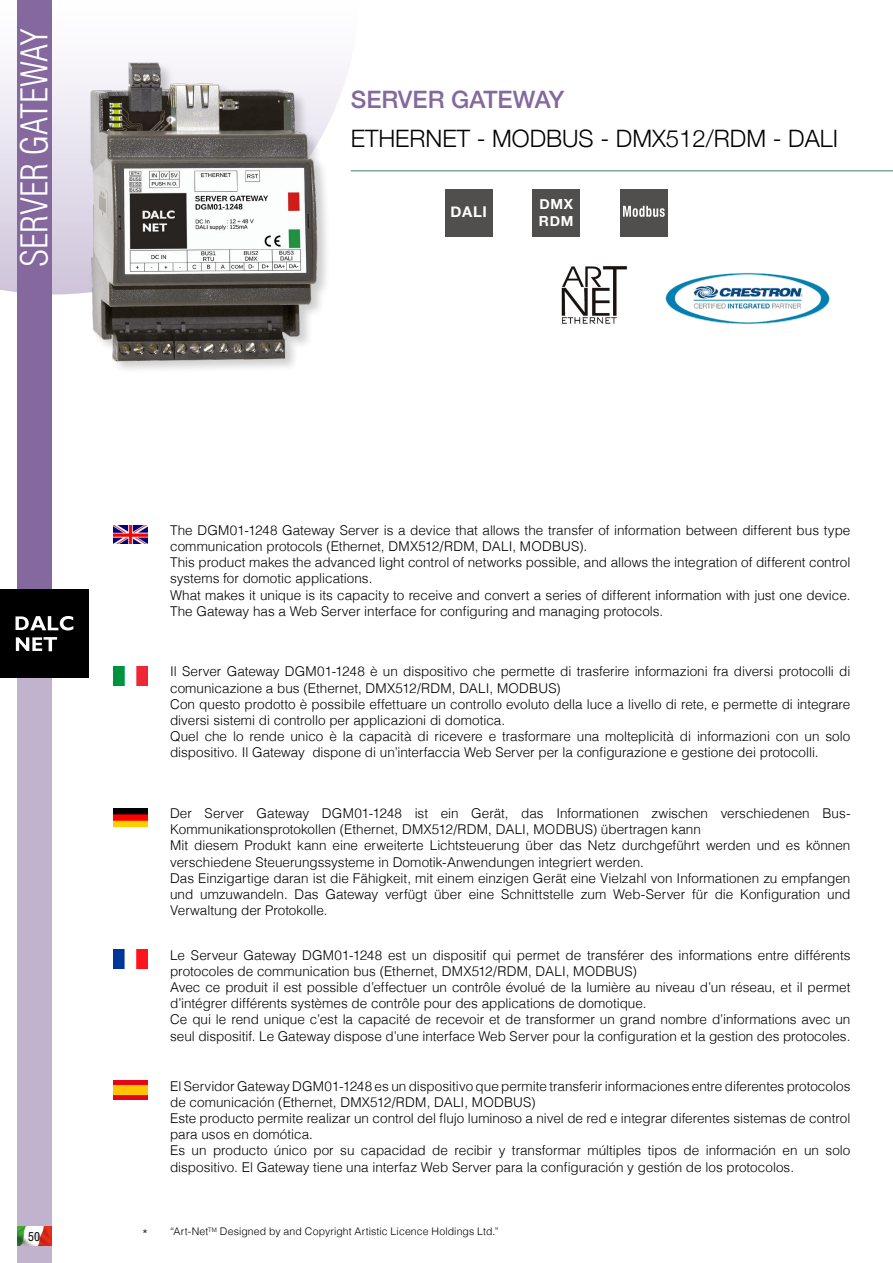
<style>
.page{position:relative;width:893px;height:1263px;background:#fff}
.page>*{position:absolute;margin:0;border:0;box-sizing:border-box;transform-origin:0 0}
.t1{font:300 condensed 36px "Helvetica";color:#fff}
.t2{font:300 24px "Helvetica Neue";color:#000}
.t3{font:500 24px "Helvetica Neue";color:#84689e}
.t4{font:700 14.85px "Helvetica Neue";color:#fff}
.t5{font:700 13.95px/16.6px "Helvetica Neue";letter-spacing:.05em;color:#fff}
.t6{font:300 13.5px/16.2px "Helvetica";color:#000}
.t7{font:condensed 12px "Helvetica";color:#000}
.t8{font:300 10.5px "Helvetica";letter-spacing:.01em;color:#000}
</style>
<div class="page">
<svg style="left:0;top:0;width:360px;height:294px"></svg>
<hr style="left:351px;top:170px;width:542px;height:1px;background:#3d7b74">
<img style="left:66px;top:50px;width:288px;height:320px">
<div style="left:17px;top:634px;width:34px;height:629px;background:#c1b3ce"></div>
<div style="left:17px;top:0;width:34px;height:634px;background:#84689e"></div>
<img style="left:17px;top:1226px;width:34px;height:20px">
<div style="left:0;top:589px;width:89px;height:89px;background:#000"></div>
<svg style="left:16px;top:616px;width:57px;height:14px"></svg>
<svg style="left:16px;top:637px;width:41px;height:14px"></svg>
<img style="left:113px;top:667px;width:34px;height:18px">
<img style="left:113px;top:525px;width:34px;height:19px">
<img style="left:113px;top:950px;width:34px;height:18px">
<img style="left:113px;top:808px;width:34px;height:19px">
<img style="left:113px;top:1081px;width:34px;height:18px">
<img style="left:561px;top:266px;width:67px;height:58px">
<div style="left:445px;top:189px;width:48px;height:48px;background:#514f4e"></div>
<div style="left:532px;top:189px;width:48px;height:48px;background:#514f4e"></div>
<img style="left:665px;top:273px;width:165px;height:52px">
<div style="left:620px;top:189px;width:48px;height:48px;background:#514f4e"></div>
<svg style="left:623px;top:206px;width:42px;height:11px"></svg>
<h1 class="t1" style="left:12px;top:267px;width:241px;rotate:-90deg">SERVER GATEWAY</h1>
<h2 class="t3" style="left:351px;top:81px;width:215px">SERVER GATEWAY</h2>
<h2 class="t2" style="left:351px;top:120px;width:489px">ETHERNET - MODBUS - DMX512/RDM - DALI</h2>
<p class="t4" style="left:450px;top:200px;width:38px">DALI</p>
<p class="t5" style="left:539px;top:196px;width:36px">DMX<br>RDM</p>
<p class="t7" style="left:28px;top:1229px;width:13px">50</p>
<p class="t6" style="left:142px;top:1225px;width:7px">*</p>
<p class="t6" style="left:170px;top:521px;width:682px">The DGM01-1248 Gateway Server is a device that allows the transfer of information between different bus type communication protocols (Ethernet, DMX512/RDM, DALI, MODBUS).<br>This product makes the advanced light control of networks possible, and allows the integration of different control systems for domotic applications.<br>What makes it unique is its capacity to receive and convert a series of different information with just one device.<br>The Gateway has a Web Server interface for configuring and managing protocols.</p>
<p class="t6" style="left:170px;top:663px;width:682px">Il Server Gateway DGM01-1248 è un dispositivo che permette di trasferire informazioni fra diversi protocolli di comunicazione a bus (Ethernet, DMX512/RDM, DALI, MODBUS)<br>Con questo prodotto è possibile effettuare un controllo evoluto della luce a livello di rete, e permette di integrare diversi sistemi di controllo per applicazioni di domotica.<br>Quel che lo rende unico è la capacità di ricevere e trasformare una molteplicità di informazioni con un solo dispositivo. Il Gateway dispone di un’interfaccia Web Server per la configurazione e gestione dei protocolli.</p>
<p class="t6" style="left:170px;top:804px;width:682px">Der Server Gateway DGM01-1248 ist ein Gerät, das Informationen zwischen verschiedenen Bus-Kommunikationsprotokollen (Ethernet, DMX512/RDM, DALI, MODBUS) übertragen kann<br>Mit diesem Produkt kann eine erweiterte Lichtsteuerung über das Netz durchgeführt werden und es können verschiedene Steuerungssysteme in Domotik-Anwendungen integriert werden.<br>Das Einzigartige daran ist die Fähigkeit, mit einem einzigen Gerät eine Vielzahl von Informationen zu empfangen und umzuwandeln. Das Gateway verfügt über eine Schnittstelle zum Web-Server für die Konfiguration und Verwaltung der Protokolle.</p>
<p class="t6" style="left:170px;top:946px;width:682px">Le Serveur Gateway DGM01-1248 est un dispositif qui permet de transférer des informations entre différents protocoles de communication bus (Ethernet, DMX512/RDM, DALI, MODBUS)<br>Avec ce produit il est possible d’effectuer un contrôle évolué de la lumière au niveau d’un réseau, et il permet d’intégrer différents systèmes de contrôle pour des applications de domotique.<br>Ce qui le rend unique c’est la capacité de recevoir et de transformer un grand nombre d’informations avec un seul dispositif. Le Gateway dispose d’une interface Web Server pour la configuration et la gestion des protocoles.</p>
<p class="t6" style="left:170px;top:1077px;width:682px">El Servidor Gateway DGM01-1248 es un dispositivo que permite transferir informaciones entre diferentes protocolos de comunicación (Ethernet, DMX512/RDM, DALI, MODBUS)<br>Este producto permite realizar un control del flujo luminoso a nivel de red e integrar diferentes sistemas de control para usos en domótica.<br>Es un producto único por su capacidad de recibir y transformar múltiples tipos de información en un solo dispositivo. El Gateway tiene una interfaz Web Server para la configuración y gestión de los protocolos.</p>
<p class="t8" style="left:170px;top:1223px;width:330px">“Art-Net<sup>TM</sup> Designed by and Copyright Artistic Licence Holdings Ltd.”</p>
</div>
